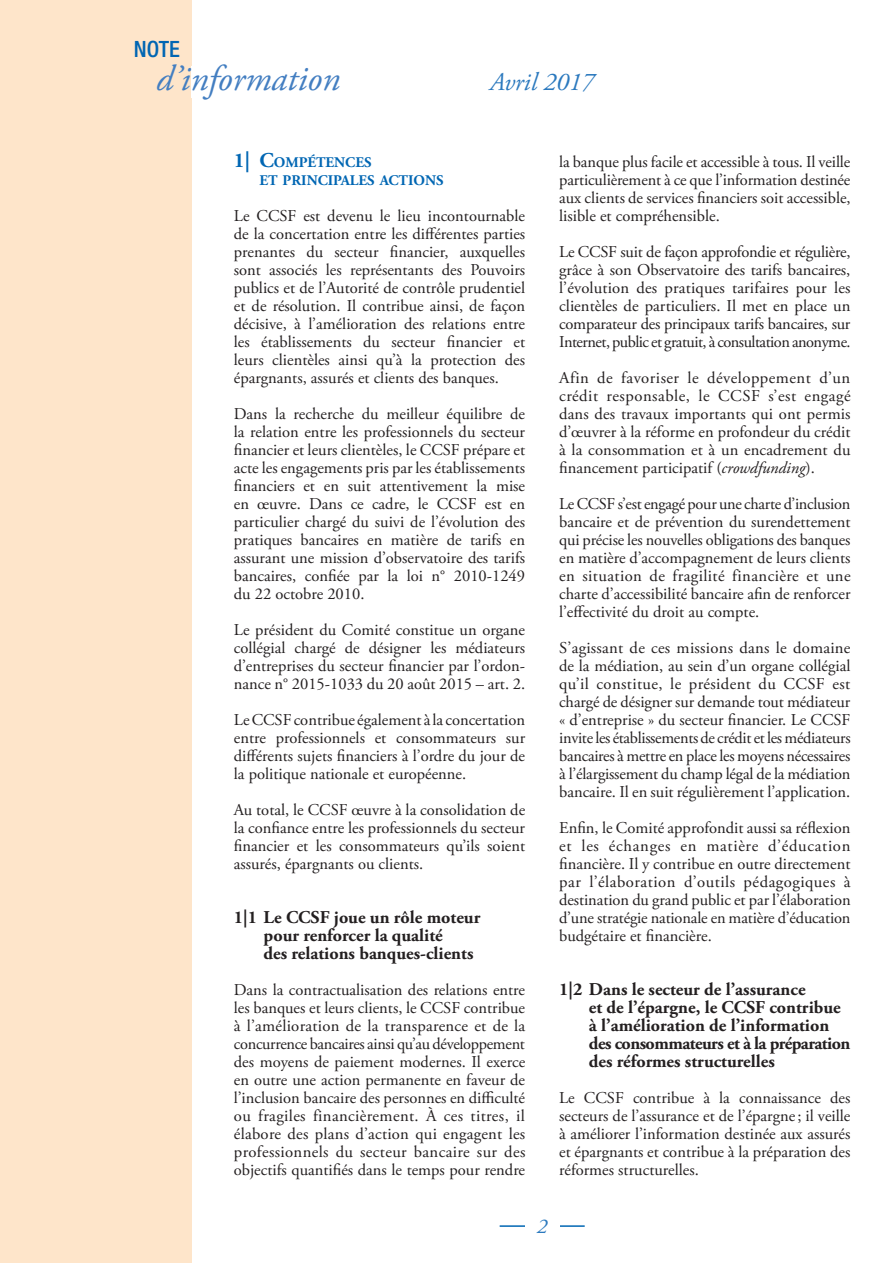
<style>
.page{position:relative;width:893px;height:1263px;background:#fff}
.page>*{position:absolute;margin:0;border:0;box-sizing:border-box;transform-origin:0 0}
.t1{font:italic 36px "Adobe Garamond Pro";color:#437ec1}
.t2{font:italic 25.5px "Adobe Garamond Pro";color:#2b79be}
.t3{font:500 condensed 22.5px "Helvetica Neue LT Std";color:#0166b3}
.t4{font:italic 21px "Adobe Garamond Pro";color:#2b79be}
.t5{font:700 18px/18px "Adobe Garamond Pro";color:#231f20}
.t6{font:16.5px/18px "Adobe Garamond Pro";color:#231f20;text-align:justify}
.t7{font:700 14.7px/18px "Adobe Garamond Pro";color:#0166b3}
.s1{font-size:21px}
.s2{font-style:italic}
</style>
<div class="page">
<div style="left:0;top:0;width:191px;height:1263px;background:#fee5ca"></div>
<hr style="left:500px;top:1225px;width:85px;height:2px;background:#0166b3">
<div style="left:525px;top:1218px;width:34px;height:15px;background:#fff"></div>
<h3 class="t3" style="left:134px;top:36px;width:47px">NOTE</h3>
<h1 class="t1" style="left:156px;top:57px;width:185px">d’information</h1>
<h2 class="t2" style="left:490px;top:66px;width:106px">Avril 2017</h2>
<p class="t7" style="left:259px;top:153px;width:186px;text-indent:-26px"><span class="s1">1| C</span>OMPÉTENCES<br>ET PRINCIPALES ACTIONS</p>
<p class="t6" style="left:234px;top:207px;width:293px">Le CCSF est devenu le lieu incontournable de la concertation entre les différentes parties prenantes du secteur financier, auxquelles sont associés les représentants des Pouvoirs publics et de l’Autorité de contrôle prudentiel et de résolution. Il contribue ainsi, de façon décisive, à l’amélioration des relations entre les établissements du secteur financier et leurs clientèles ainsi qu’à la protection des épargnants, assurés et clients des banques.</p>
<p class="t6" style="left:234px;top:405px;width:293px">Dans la recherche du meilleur équilibre de la relation entre les professionnels du secteur financier et leurs clientèles, le CCSF prépare et acte les engagements pris par les établissements financiers et en suit attentivement la mise en œuvre. Dans ce cadre, le CCSF est en particulier chargé du suivi de l’évolution des pratiques bancaires en matière de tarifs en assurant une mission d’observatoire des tarifs bancaires, confiée par la loi n° 2010‑1249 du 22 octobre 2010.</p>
<p class="t6" style="left:234px;top:621px;width:293px">Le président du Comité constitue un organe collégial chargé de désigner les médiateurs d’entreprises du secteur financier par l’ordon‑ nance n° 2015‑1033 du 20 août 2015 – art. 2.</p>
<p class="t6" style="left:234px;top:711px;width:293px">Le CCSF contribue également à la concertation entre professionnels et consommateurs sur différents sujets financiers à l’ordre du jour de la politique nationale et européenne.</p>
<p class="t6" style="left:234px;top:801px;width:293px">Au total, le CCSF œuvre à la consolidation de la confiance entre les professionnels du secteur financier et les consommateurs qu’ils soient assurés, épargnants ou clients.</p>
<p class="t5" style="left:264px;top:908px;width:218px;text-indent:-30px">1|1 Le CCSF joue un rôle moteur pour renforcer la qualité<br>des relations banques-clients</p>
<p class="t6" style="left:234px;top:981px;width:293px">Dans la contractualisation des relations entre les banques et leurs clients, le CCSF contribue à l’amélioration de la transparence et de la concurrence bancaires ainsi qu’au développement des moyens de paiement modernes. Il exerce en outre une action permanente en faveur de l’inclusion bancaire des personnes en difficulté ou fragiles financièrement. À ces titres, il élabore des plans d’action qui engagent les professionnels du secteur bancaire sur des objectifs quantifiés dans le temps pour rendre</p>
<p class="t6" style="left:559px;top:153px;width:293px">la banque plus facile et accessible à tous. Il veille particulièrement à ce que l’information destinée aux clients de services financiers soit accessible, lisible et compréhensible.</p>
<p class="t6" style="left:559px;top:243px;width:293px">Le CCSF suit de façon approfondie et régulière, grâce à son Observatoire des tarifs bancaires, l’évolution des pratiques tarifaires pour les clientèles de particuliers. Il met en place un comparateur des principaux tarifs bancaires, sur Internet, public et gratuit, à consultation anonyme.</p>
<p class="t6" style="left:559px;top:369px;width:293px">Afin de favoriser le développement d’un crédit responsable, le CCSF s’est engagé dans des travaux importants qui ont permis d’œuvrer à la réforme en profondeur du crédit à la consommation et à un encadrement du financement participatif (<span class="s2">crowdfunding</span>).</p>
<p class="t6" style="left:559px;top:495px;width:293px">Le CCSF s’est engagé pour une charte d’inclusion bancaire et de prévention du surendettement qui précise les nouvelles obligations des banques en matière d’accompagnement de leurs clients en situation de fragilité financière et une charte d’accessibilité bancaire afin de renforcer l’effectivité du droit au compte.</p>
<p class="t6" style="left:559px;top:639px;width:293px">S’agissant de ces missions dans le domaine de la médiation, au sein d’un organe collégial qu’il constitue, le président du CCSF est chargé de désigner sur demande tout médiateur « d’entreprise » du secteur financier. Le CCSF invite les établissements de crédit et les médiateurs bancaires à mettre en place les moyens nécessaires à l’élargissement du champ légal de la médiation bancaire. Il en suit régulièrement l’application.</p>
<p class="t6" style="left:559px;top:819px;width:293px">Enfin, le Comité approfondit aussi sa réflexion et les échanges en matière d’éducation financière. Il y contribue en outre directement par l’élaboration d’outils pédagogiques à destination du grand public et par l’élaboration d’une stratégie nationale en matière d’éducation budgétaire et financière.</p>
<p class="t5" style="left:589px;top:980px;width:263px;text-indent:-30px">1|2 Dans le secteur de l’assurance<br>et de l’épargne, le CCSF contribue à l’amélioration de l’information des consommateurs et à la préparation des réformes structurelles</p>
<p class="t6" style="left:559px;top:1089px;width:293px">Le CCSF contribue à la connaissance des secteurs de l’assurance et de l’épargne; il veille à améliorer l’information destinée aux assurés et épargnants et contribue à la préparation des réformes structurelles.</p>
<p class="t4" style="left:537px;top:1214px;width:12px">2</p>
</div>
